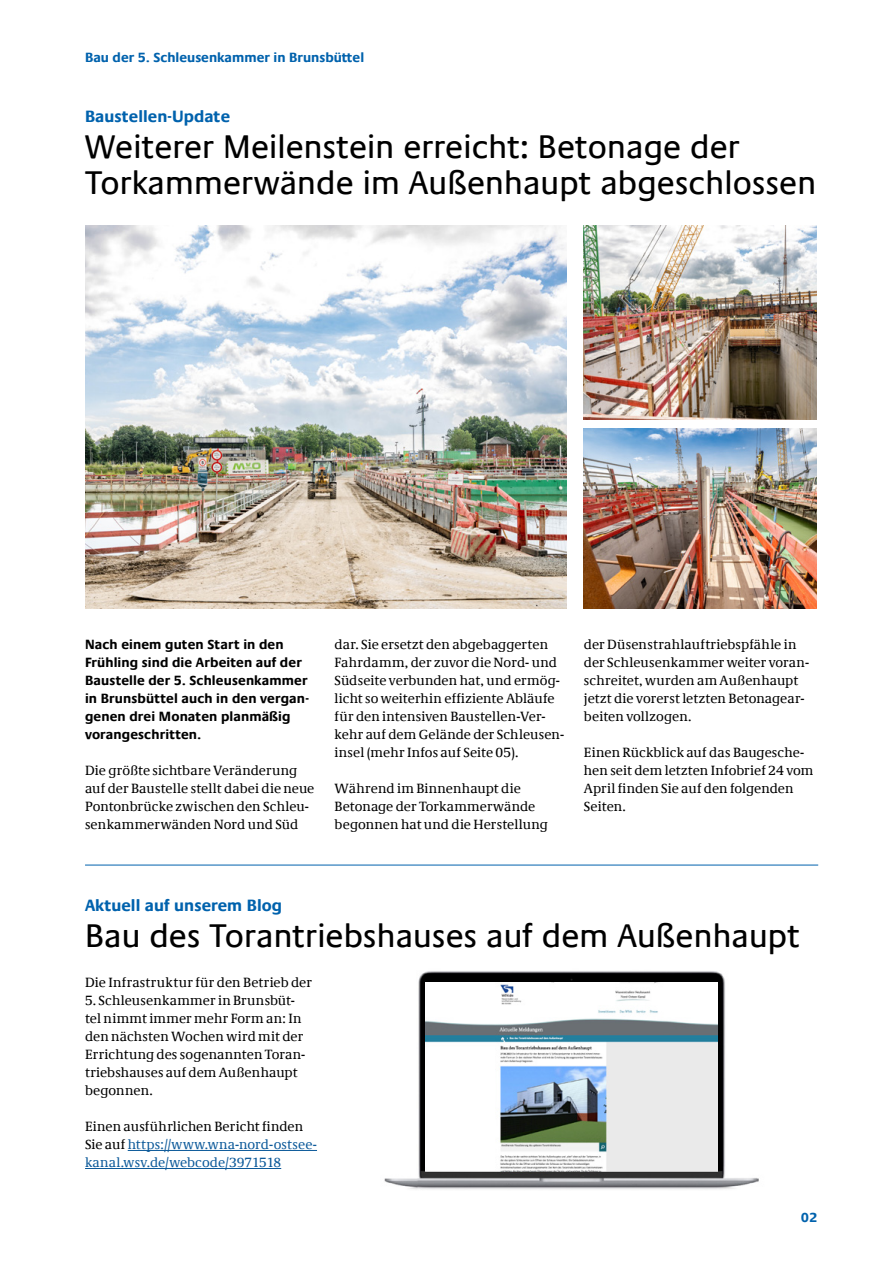
<style>
.page{position:relative;width:893px;height:1263px;background:#fff}
.page>*{position:absolute;margin:0;border:0;box-sizing:border-box;transform-origin:0 0}
.Headline_Innenseiten{font:33px "Praxis Com";letter-spacing:.005em;color:#000}
.Crossline{font:700 16.5px "Praxis Com";letter-spacing:.005em;color:#0062ad}
.Fließtext{font:13.5px/18px "Demos Com";letter-spacing:.01em;color:#000}
.Fließtext-2{font:700 13.5px/18px "Praxis Com";letter-spacing:.01em;color:#000}
.Fließtext-3{font:13.5px/18px "Demos Com";letter-spacing:.01em;color:#0d5a9a}
.Kopfzeile{font:700 13.5px "Praxis Com";color:#0062ad}
.Text_Titel{font:700 13.5px "Praxis Com";color:#0062ad}
.s1{color:#000}
</style>
<div class="page">
<img style="left:85px;top:225px;width:482px;height:383px">
<img style="left:584px;top:225px;width:233px;height:194px">
<img style="left:584px;top:428px;width:232px;height:180px">
<hr style="left:85px;top:865px;width:733px;height:1px;background:#0062ad">
<hr style="left:128px;top:1150px;width:189px;height:1px;background:#0d5a9a">
<hr style="left:85px;top:1168px;width:196px;height:1px;background:#0d5a9a">
<img style="left:384px;top:971px;width:375px;height:219px">
<img style="left:425px;top:983px;width:292px;height:189px">
<p class="Kopfzeile" style="left:85px;top:50px;width:281px">Bau der 5. Schleusenkammer in Brunsbüttel</p>
<p class="Crossline" style="left:85px;top:106px;width:147px">Baustellen-Update</p>
<p class="Headline_Innenseiten" style="left:85px;top:127px;width:656px">Weiterer Meilenstein erreicht: Betonage der</p>
<p class="Headline_Innenseiten" style="left:85px;top:163px;width:733px">Torkammerwände im Außenhaupt abgeschlossen</p>
<p class="Fließtext-2" style="left:85px;top:635px;width:225px">Nach einem guten Start in den<br>Frühling sind die Arbeiten auf der<br>Baustelle der 5. Schleusenkammer in Brunsbüttel auch in den vergan&shy;genen drei Monaten planmäßig vorangeschritten.</p>
<p class="Fließtext" style="left:85px;top:762px;width:231px">Die größte sichtbare Veränderung auf der Baustelle stellt dabei die neue Pontonbrücke zwischen den Schleu&shy;senkammerwänden Nord und Süd</p>
<p class="Fließtext" style="left:334px;top:636px;width:231px">dar. Sie ersetzt den abgebaggerten Fahrdamm, der zuvor die Nord- und Südseite verbunden hat, und ermög&shy;licht so weiterhin effiziente Abläufe für den intensiven Baustellen-Ver&shy;kehr auf dem Gelände der Schleusen&shy;insel (mehr Infos auf Seite 05).</p>
<p class="Fließtext" style="left:334px;top:780px;width:215px">Während im Binnenhaupt die<br>Betonage der Torkammerwände begonnen hat und die Herstellung</p>
<p class="Fließtext" style="left:584px;top:636px;width:227px">der Düsenstrahlauftriebspfähle in der Schleusenkammer weiter voran&shy;schreitet, wurden am Außenhaupt jetzt die vorerst letzten Betonagear&shy;beiten vollzogen.</p>
<p class="Fließtext" style="left:584px;top:744px;width:231px">Einen Rückblick auf das Baugesche&shy;hen seit dem letzten Infobrief 24 vom<br>April finden Sie auf den folgenden<br>Seiten.</p>
<p class="Crossline" style="left:85px;top:895px;width:199px">Aktuell auf unserem Blog</p>
<p class="Headline_Innenseiten" style="left:85px;top:916px;width:716px">Bau des Torantriebshauses auf dem Außenhaupt</p>
<p class="Fließtext" style="left:85px;top:974px;width:228px">Die Infrastruktur für den Betrieb der</p>
<p class="Fließtext" style="left:85px;top:992px;width:222px">5. Schleusenkammer in Brunsbüt&shy;tel nimmt immer mehr Form an: In den nächsten Wochen wird mit der<br>Errichtung des sogenannten Toran&shy;triebshauses auf dem Außenhaupt begonnen.</p>
<p class="Fließtext-3" style="left:85px;top:1118px;width:233px"><span class="s1">Einen ausführlichen Bericht finden<br>Sie auf</span> https://www.wna-nord-ostsee&shy;kanal.wsv.de/webcode/3971518</p>
<p class="Text_Titel" style="left:801px;top:1209px;width:18px">02</p>
</div>
